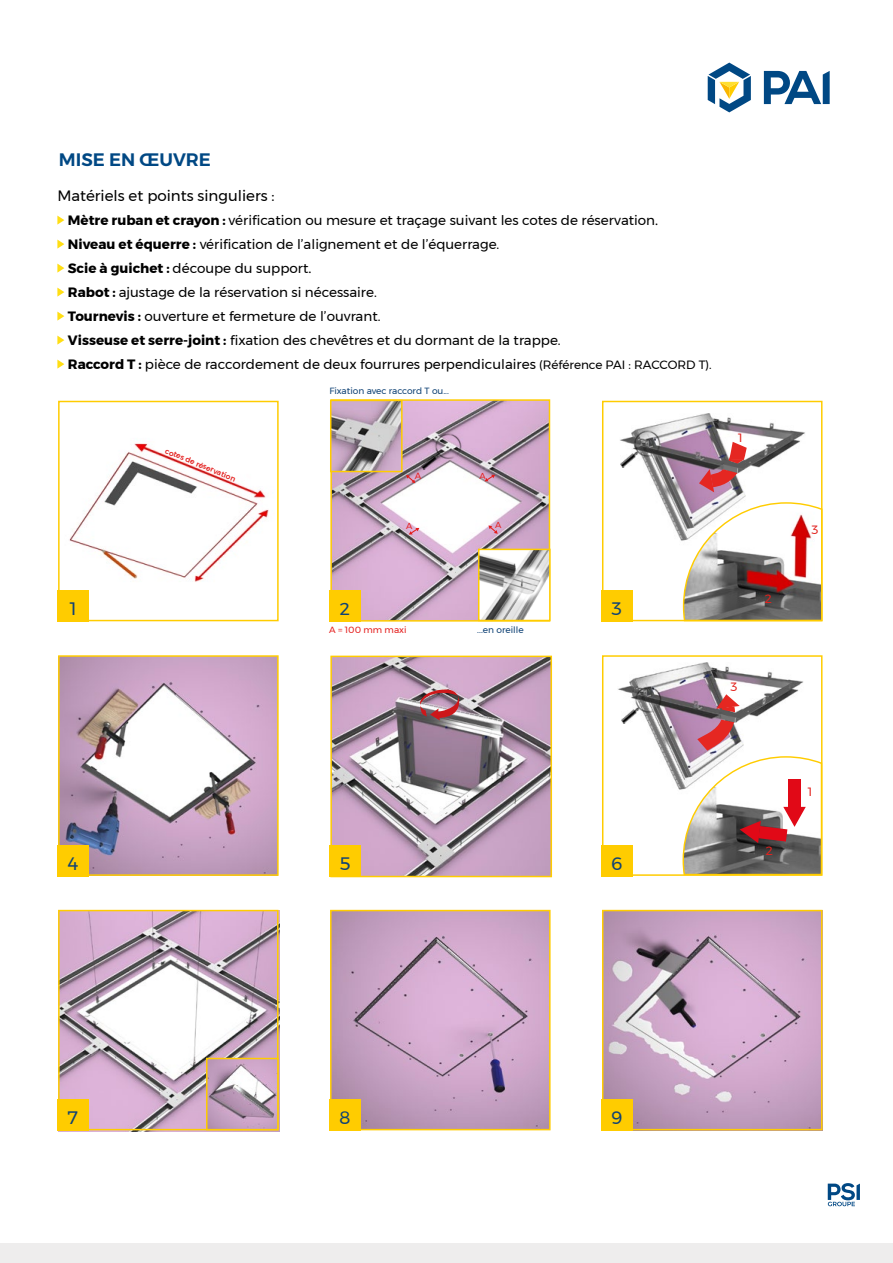
<style>
.page{position:relative;width:893px;height:1263px;background:#fff}
.page>*{position:absolute;margin:0;border:0;box-sizing:border-box;transform-origin:0 0}
.t1{font:600 18px "Montserrat";color:#004884}
.t2{font:18px "Montserrat";color:#0f4275}
.t3{font:17.25px "Montserrat";color:#0f4275}
.t4{font:15px "Montserrat";color:#000}
.t5{font:13.5px/24px "Montserrat";color:#000}
.t6{font:12px "Montserrat";color:#e2231e}
.t7{font:9px "Montserrat";color:#0f4275}
.t8{font:9px "Montserrat";color:#e41f1e}
.t9{font:8.7px "Montserrat";color:#e41f1e}
.t10{font:500 7.5px "Montserrat";color:#e41f1e}
.s1{font-weight:700}
.s2{font-family:"Myriad Pro"}
.s3{font-size:12px}
</style>
<div class="page">
<svg style="left:828px;top:1183px;width:32px;height:23px"></svg>
<svg style="left:708px;top:63px;width:43px;height:49px"></svg>
<svg style="left:764px;top:71px;width:66px;height:33px"></svg>
<div style="left:1px;top:1244px;width:892px;height:19px;background:#eeeded"></div>
<img style="left:333px;top:402px;width:214px;height:217px">
<div style="left:330px;top:399px;width:220px;height:223px;border:2px solid #fc0"></div>
<img style="left:61px;top:658px;width:215px;height:215px">
<img style="left:61px;top:443px;width:208px;height:148px">
<div style="left:58px;top:401px;width:221px;height:220px;border:2px solid #fc0"></div>
<img style="left:61px;top:913px;width:218px;height:218px">
<div style="left:58px;top:655px;width:221px;height:221px;border:2px solid #fc0"></div>
<div style="left:58px;top:910px;width:221px;height:220px;border:2px solid #fc0"></div>
<div style="left:57px;top:591px;width:32px;height:31px;background:#fc0"></div>
<div style="left:57px;top:845px;width:32px;height:31px;background:#fc0"></div>
<div style="left:57px;top:1100px;width:32px;height:31px;background:#fc0"></div>
<img style="left:333px;top:659px;width:216px;height:215px">
<div style="left:330px;top:656px;width:222px;height:221px;border:2px solid #fc0"></div>
<img style="left:333px;top:913px;width:215px;height:214px">
<div style="left:330px;top:910px;width:221px;height:220px;border:2px solid #fc0"></div>
<div style="left:329px;top:591px;width:32px;height:31px;background:#fc0"></div>
<div style="left:329px;top:845px;width:32px;height:31px;background:#fc0"></div>
<div style="left:329px;top:1100px;width:32px;height:31px;background:#fc0"></div>
<img style="left:605px;top:913px;width:214px;height:214px">
<div style="left:602px;top:910px;width:220px;height:220px;border:2px solid #fc0"></div>
<div style="left:601px;top:1100px;width:31px;height:31px;background:#fc0"></div>
<img style="left:333px;top:403px;width:67px;height:66px">
<div style="left:330px;top:400px;width:73px;height:72px;border:2px solid #fc0"></div>
<img style="left:481px;top:552px;width:67px;height:66px">
<div style="left:478px;top:549px;width:73px;height:72px;border:2px solid #fc0"></div>
<svg style="left:420px;top:688px;width:41px;height:32px"></svg>
<svg style="left:485px;top:474px;width:10px;height:7px"></svg>
<svg style="left:409px;top:527px;width:10px;height:7px"></svg>
<img style="left:422px;top:433px;width:41px;height:37px">
<svg style="left:406px;top:475px;width:10px;height:8px"></svg>
<svg style="left:488px;top:525px;width:10px;height:9px"></svg>
<img style="left:618px;top:662px;width:185px;height:128px">
<div style="left:602px;top:655px;width:220px;height:221px;border:2px solid #fc0"></div>
<img style="left:621px;top:687px;width:41px;height:36px">
<svg style="left:682px;top:694px;width:141px;height:182px"></svg>
<img style="left:716px;top:709px;width:26px;height:8px">
<img style="left:602px;top:400px;width:221px;height:193px">
<div style="left:601px;top:591px;width:31px;height:31px;background:#fc0"></div>
<svg style="left:682px;top:501px;width:141px;height:121px"></svg>
<img style="left:620px;top:430px;width:41px;height:37px">
<div style="left:602px;top:401px;width:220px;height:220px;border:2px solid #fc0"></div>
<svg style="left:699px;top:442px;width:48px;height:50px;background:#b16f79"></svg>
<img style="left:209px;top:1061px;width:67px;height:66px">
<div style="left:206px;top:1058px;width:73px;height:72px;border:2px solid #fc0"></div>
<div style="left:601px;top:845px;width:31px;height:31px;background:#fc0"></div>
<svg style="left:57px;top:216px;width:7px;height:9px"></svg>
<svg style="left:57px;top:240px;width:7px;height:9px"></svg>
<svg style="left:57px;top:264px;width:7px;height:9px"></svg>
<svg style="left:57px;top:288px;width:7px;height:9px"></svg>
<svg style="left:57px;top:312px;width:7px;height:9px"></svg>
<svg style="left:57px;top:336px;width:7px;height:9px"></svg>
<svg style="left:57px;top:360px;width:7px;height:9px"></svg>
<h1 class="t1" style="left:59px;top:146px;width:154px">MISE EN ŒUVRE</h1>
<p class="t4" style="left:57px;top:184px;width:219px">Matériels et points singuliers :</p>
<p class="t5" style="left:68px;top:208px;width:645px"><span class="s1">Mètre ruban et crayon :</span> vérification ou mesure et traçage suivant les cotes de réservation<span class="s2">.<br></span><span class="s1">Niveau et équerre :</span> vérification de l’alignement et de l’équerrage.<br><span class="s1">Scie à guichet :</span> découpe du support<span class="s2">.<br></span><span class="s1">Rabot :</span> ajustage de la réservation si nécessaire.<br><span class="s1">Tournevis :</span> ouverture et fermeture de l’ouvrant.<br><span class="s1">Visseuse et serre-joint :</span> fixation des chevêtres et du dormant de la trappe.<br><span class="s1">Raccord T :</span> pièce de raccordement de deux fourrures perpendiculaires <span class="s3">(Référence PAI : RACCORD T).</span></p>
<p class="t10" style="left:168px;top:445px;width:77px;rotate:22deg">cotes de réservation</p>
<p class="t7" style="left:329px;top:384px;width:121px">Fixation avec raccord T ou...</p>
<p class="t8" style="left:415px;top:469px;width:8px">A</p>
<p class="t9" style="left:406px;top:520px;width:8px">A</p>
<p class="t9" style="left:479px;top:469px;width:8px">A</p>
<p class="t9" style="left:495px;top:518px;width:8px">A</p>
<p class="t6" style="left:738px;top:428px;width:6px">1</p>
<h1 class="t2" style="left:70px;top:595px;width:8px">1</h1>
<p class="t3" style="left:340px;top:595px;width:11px">2</p>
<p class="t8" style="left:329px;top:623px;width:79px">A = 100 mm maxi</p>
<p class="t7" style="left:477px;top:623px;width:48px">...en oreille</p>
<h1 class="t2" style="left:612px;top:595px;width:12px">3</h1>
<p class="t6" style="left:765px;top:589px;width:8px">2</p>
<p class="t6" style="left:731px;top:677px;width:9px">3</p>
<p class="t6" style="left:811px;top:521px;width:9px">3</p>
<h1 class="t2" style="left:68px;top:849px;width:12px">4</h1>
<h1 class="t2" style="left:339px;top:849px;width:13px">5</h1>
<h1 class="t2" style="left:611px;top:849px;width:13px">6</h1>
<p class="t6" style="left:766px;top:841px;width:8px">2</p>
<p class="t6" style="left:808px;top:782px;width:6px">1</p>
<h1 class="t2" style="left:68px;top:1104px;width:12px">7</h1>
<h1 class="t2" style="left:339px;top:1104px;width:13px">8</h1>
<h1 class="t2" style="left:611px;top:1104px;width:13px">9</h1>
</div>
